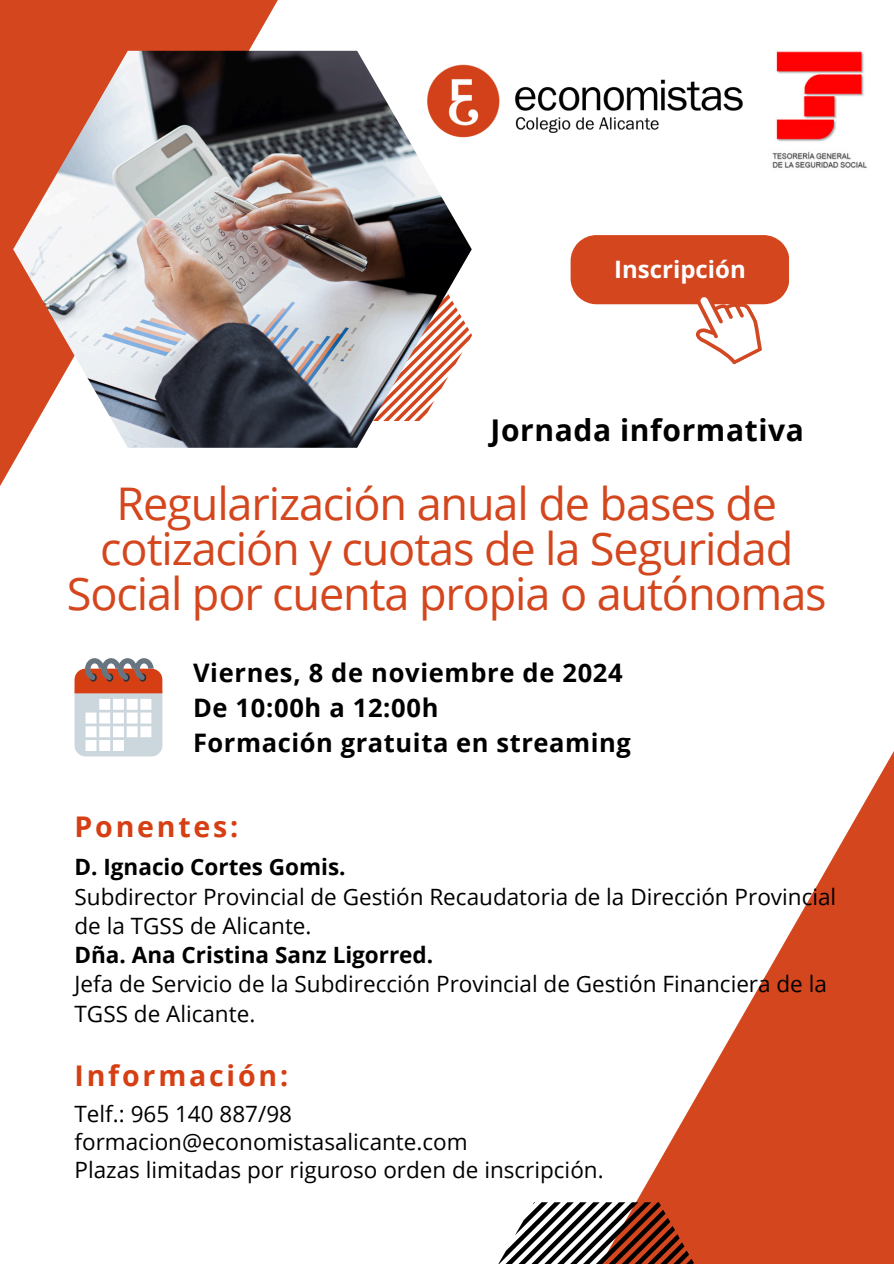
<style>
.page{position:relative;width:894px;height:1264px;background:#fff}
.page>*{position:absolute;margin:0;border:0;box-sizing:border-box;transform-origin:0 0}
.t1{font:45px/45px "Open Sans";letter-spacing:-.025em;color:#d4461d;text-align:center}
.t2{font:700 30px "Open Sans";letter-spacing:.02em;color:#000}
.t3{font:700 28.5px "Open Sans";letter-spacing:.1em;color:#d63f14}
.t4{font:700 25.5px "Open Sans";letter-spacing:.025em;color:#000}
.t5{font:700 24px "Open Sans";color:#fff}
.t6{font:22.5px/29.2px "Open Sans";color:#000}
.t7{font:700 22.5px "Open Sans";color:#000}
</style>
<div class="page">
<svg style="left:636px;top:753px;width:257px;height:510px;fill:#d4461d"></svg>
<svg style="left:0;top:0;width:357px;height:486px;fill:#d4461d"></svg>
<img style="left:13px;top:51px;width:458px;height:397px">
<svg style="left:499px;top:1202px;width:221px;height:61px"></svg>
<img style="left:772px;top:51px;width:95px;height:117px">
<img style="left:410px;top:51px;width:333px;height:105px">
<svg style="left:74px;top:658px;width:88px;height:98px"></svg>
<svg style="left:570px;top:235px;width:219px;height:129px"></svg>
<h3 class="t5" style="left:614px;top:252px;width:133px">Inscripción</h3>
<h1 class="t2" style="left:490px;top:409px;width:315px">Jornada informativa</h1>
<h2 class="t1" style="left:67px;top:480px;width:761px">Regularización anual de bases de cotización y cuotas de la Seguridad<br>Social por cuenta propia o autónomas</h2>
<h3 class="t4" style="left:193px;top:655px;width:431px">Viernes, 8 de noviembre de 2024</h3>
<p class="t4" style="left:193px;top:689px;width:247px">De 10:00h a 12:00h</p>
<h3 class="t4" style="left:193px;top:724px;width:439px">Formación gratuita en streaming</h3>
<h3 class="t3" style="left:74px;top:806px;width:165px">Ponentes:</h3>
<h2 class="t7" style="left:74px;top:851px;width:272px">D. Ignacio Cortes Gomis.</h2>
<p class="t6" style="left:74px;top:881px;width:763px">Subdirector Provincial de Gestión Recaudatoria de la Dirección Provincial de la TGSS de Alicante.</p>
<p class="t7" style="left:74px;top:939px;width:360px">Dña. Ana Cristina Sanz Ligorred.</p>
<p class="t6" style="left:74px;top:969px;width:753px">Jefa de Servicio de la Subdirección Provincial de Gestión Financiera de la<br>TGSS de Alicante.</p>
<p class="t3" style="left:74px;top:1055px;width:215px">Información:</p>
<p class="t6" style="left:74px;top:1098px;width:219px">Telf.: 965 140 887/98</p>
<h2 class="t6" style="left:74px;top:1126px;width:394px">formacion@economistasalicante.com</h2>
<p class="t6" style="left:74px;top:1154px;width:530px">Plazas limitadas por riguroso orden de inscripción.</p>
</div>
